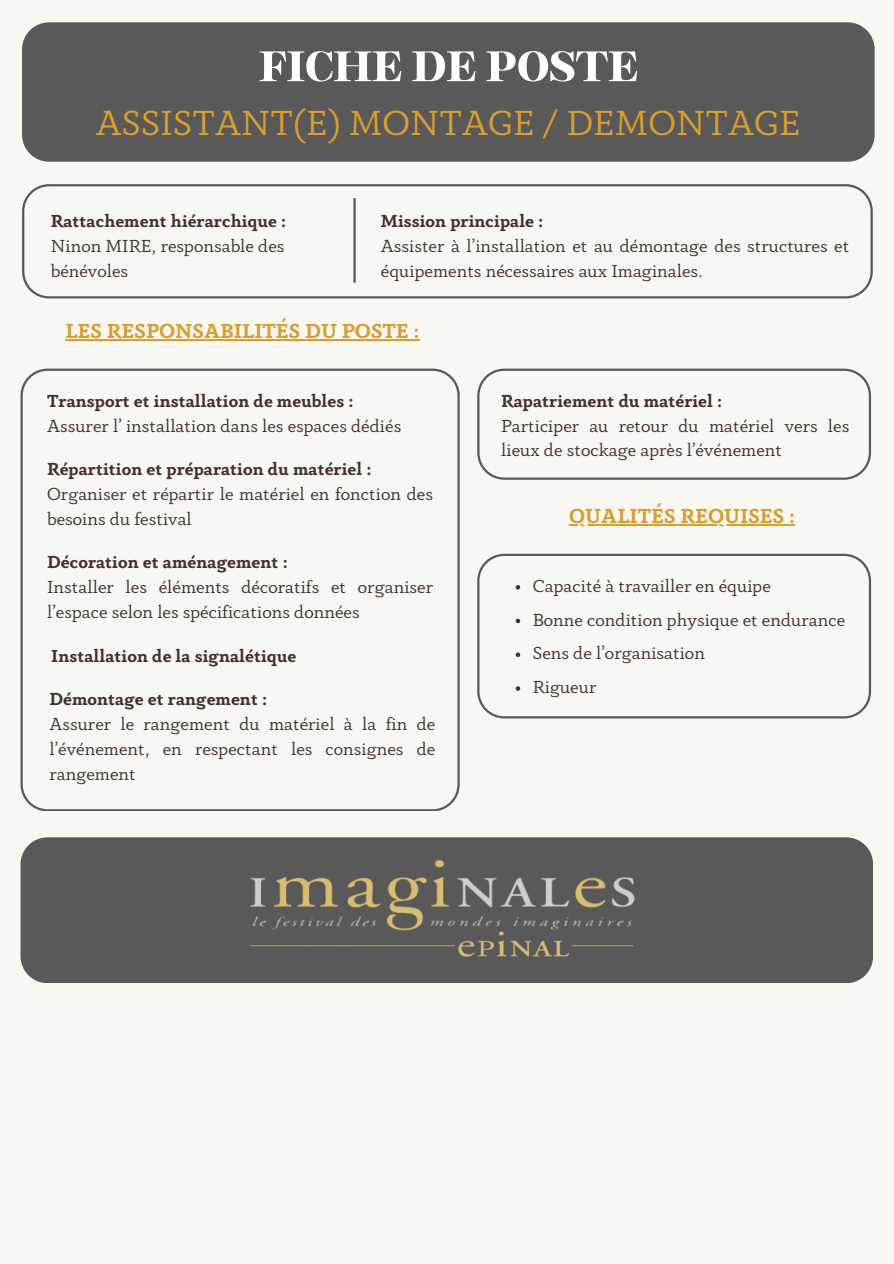
<style>
.page{position:relative;width:894px;height:1264px;background:#fff}
.page>*{position:absolute;margin:0;border:0;box-sizing:border-box;transform-origin:0 0}
.t1{font:700 52.5px "Binggo Wood Display";color:#fff}
.t2{font:36px "Anaphora";color:#d99e30}
.t3{font:700 21px "Anaphora";color:#d99e30}
.t4{font:18px/24.8px "Anaphora";color:#44312b}
.t5{font:700 18px "Anaphora";color:#44312b}
</style>
<div class="page">
<div style="left:0;top:0;width:893px;height:1263px;background:#f8f7f2"></div>
<div style="left:22px;top:22px;width:852px;height:140px;background:#595959;border-radius:27px"></div>
<svg style="left:22px;top:184px;width:850px;height:114px"></svg>
<hr style="left:353px;top:198px;width:2px;height:85px;background:#595959">
<svg style="left:21px;top:368px;width:438px;height:443px"></svg>
<div style="left:21px;top:837px;width:851px;height:146px;background:#595959;border-radius:27px"></div>
<svg style="left:477px;top:368px;width:393px;height:112px"></svg>
<svg style="left:477px;top:553px;width:393px;height:165px"></svg>
<svg style="left:515px;top:585px;width:5px;height:4px"></svg>
<svg style="left:515px;top:618px;width:5px;height:5px"></svg>
<svg style="left:515px;top:652px;width:5px;height:5px"></svg>
<svg style="left:515px;top:686px;width:5px;height:4px"></svg>
<hr style="left:569px;top:524px;width:225px;height:1px;background:#d99e30">
<img style="left:250px;top:860px;width:385px;height:97px">
<hr style="left:65px;top:339px;width:354px;height:1px;background:#d99e30">
<h1 class="t1" style="left:259px;top:40px;width:380px">FICHE DE POSTE</h1>
<h1 class="t2" style="left:96px;top:109px;width:706px">ASSISTANT(E) MONTAGE / DEMONTAGE</h1>
<h2 class="t5" style="left:51px;top:214px;width:237px">Rattachement hiérarchique :</h2>
<p class="t4" style="left:51px;top:235px;width:235px">Ninon MIRE, responsable des bénévoles</p>
<p class="t5" style="left:381px;top:214px;width:164px">Mission principale :</p>
<p class="t4" style="left:381px;top:235px;width:469px">Assister à l’installation et au démontage des structures et équipements nécessaires aux Imaginales.</p>
<p class="t3" style="left:65px;top:322px;width:355px">LES RESPONSABILITÉS DU POSTE :</p>
<h2 class="t5" style="left:47px;top:393px;width:308px">Transport et installation de meubles :</h2>
<p class="t4" style="left:47px;top:414px;width:355px">Assurer l’ installation dans les espaces dédiés</p>
<p class="t5" style="left:47px;top:462px;width:326px">Répartition et préparation du matériel :</p>
<p class="t4" style="left:47px;top:483px;width:387px">Organiser et répartir le matériel en fonction des besoins du festival</p>
<p class="t5" style="left:47px;top:555px;width:242px">Décoration et aménagement :</p>
<p class="t4" style="left:47px;top:576px;width:387px">Installer les éléments décoratifs et organiser l’espace selon les spécifications données</p>
<p class="t5" style="left:51px;top:648px;width:246px">Installation de la signalétique</p>
<p class="t5" style="left:49px;top:692px;width:219px">Démontage et rangement :</p>
<p class="t4" style="left:49px;top:713px;width:387px;text-align:justify">Assurer le rangement du matériel à la fin de l’événement, en respectant les consignes de rangement</p>
<p class="t5" style="left:501px;top:393px;width:222px">Rapatriement du matériel :</p>
<p class="t4" style="left:501px;top:414px;width:349px">Participer au retour du matériel vers les lieux de stockage après l’événement</p>
<p class="t3" style="left:569px;top:507px;width:227px">QUALITÉS REQUISES :</p>
<p class="t4" style="left:532px;top:574px;width:239px">Capacité à travailler en équipe</p>
<p class="t4" style="left:532px;top:608px;width:314px">Bonne condition physique et endurance</p>
<p class="t4" style="left:532px;top:642px;width:174px">Sens de l’organisation</p>
<p class="t4" style="left:532px;top:676px;width:65px">Rigueur</p>
</div>
